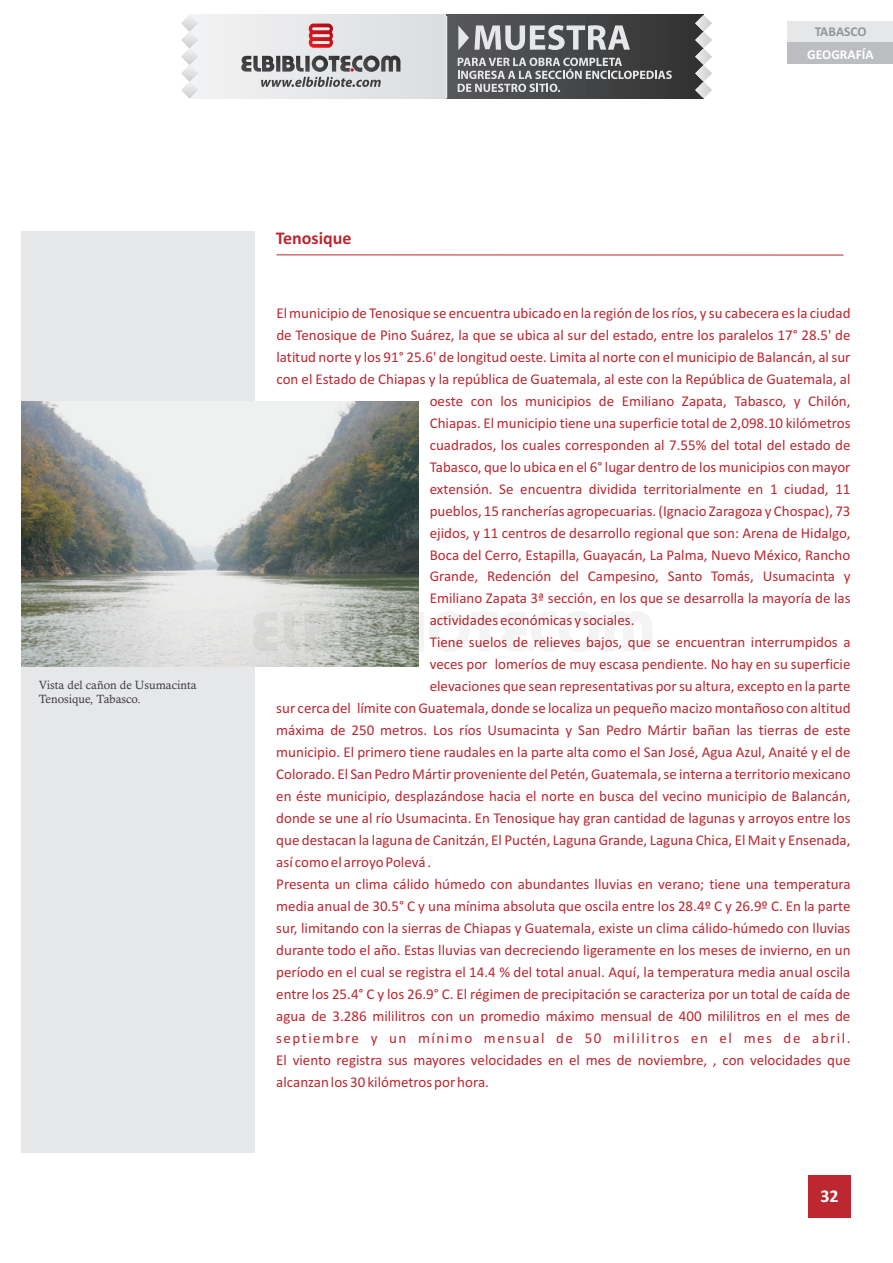
<style>
.page{position:relative;width:893px;height:1263px;background:#fff}
.page>*{position:absolute;margin:0;border:0;box-sizing:border-box;transform-origin:0 0}
.t1{font:700 18px "Calibri";color:#bc2730}
.t2{font:700 18px "Calibri";color:#fff}
.t3{font:15px "Calibri";color:#bc2730}
.t4{font:15px "Calibri";letter-spacing:.1em;color:#bc2730}
.t5{font:700 13.5px "Calibri";color:#fff}
.t6{font:700 13.5px "Calibri";color:#939598}
.t7{font:12px/13.8px "Calisto";color:#3e3e3f}
</style>
<div class="page">
<div style="left:808px;top:1175px;width:42px;height:43px;background:#bc2730"></div>
<div style="left:21px;top:231px;width:234px;height:921px;background:#e6e7e9"></div>
<div style="left:787px;top:21px;width:106px;height:21px;background:#e6e7e9"></div>
<div style="left:787px;top:42px;width:106px;height:22px;background:#bcbdc0"></div>
<hr style="left:276px;top:255px;width:567px;height:1px;background:#bc2730">
<img style="left:21px;top:402px;width:398px;height:264px">
<div style="left:189px;top:15px;width:514px;height:83px;background:#e6e7e9"></div>
<svg style="left:249px;top:612px;width:29px;height:39px"></svg>
<svg style="left:284px;top:612px;width:56px;height:39px;background:#cecfcc"></svg>
<svg style="left:340px;top:612px;width:11px;height:39px"></svg>
<svg style="left:357px;top:612px;width:52px;height:39px;background:#9aa196"></svg>
<svg style="left:413px;top:612px;width:11px;height:39px"></svg>
<svg style="left:429px;top:612px;width:223px;height:39px"></svg>
<div style="left:446px;top:15px;width:257px;height:83px;background:linear-gradient(to right,#5a5b5d,#323232)"></div>
<svg style="left:181px;top:15px;width:17px;height:83px"></svg>
<svg style="left:695px;top:15px;width:17px;height:83px"></svg>
<svg style="left:309px;top:24px;width:24px;height:24px"></svg>
<svg style="left:241px;top:56px;width:159px;height:31px"></svg>
<svg style="left:458px;top:58px;width:214px;height:34px"></svg>
<svg style="left:458px;top:25px;width:172px;height:25px"></svg>
<hr style="left:446px;top:16px;width:1px;height:82px;background:#e6e7e9">
<p class="t7" style="left:39px;top:679px;width:159px">Vista del cañon de Usumacinta<br>Tenosique, Tabasco.</p>
<p class="t1" style="left:276px;top:230px;width:77px">Tenosique</p>
<p class="t6" style="left:815px;top:26px;width:53px">TABASCO</p>
<p class="t5" style="left:807px;top:48px;width:68px">GEOGRAFÍA</p>
<p class="t3" style="left:276px;top:306px;width:576px">El municipio de Tenosique se encuentra ubicado en la región de los ríos, y su cabecera es la ciudad</p>
<p class="t3" style="left:276px;top:328px;width:576px">de Tenosique de Pino Suárez, la que se ubica al sur del estado, entre los paralelos 17° 28.5' de</p>
<p class="t3" style="left:276px;top:350px;width:576px">latitud norte y los 91° 25.6' de longitud oeste. Limita al norte con el municipio de Balancán, al sur</p>
<p class="t3" style="left:276px;top:372px;width:576px">con el Estado de Chiapas y la república de Guatemala, al este con la República de Guatemala, al</p>
<p class="t3" style="left:430px;top:394px;width:422px">oeste con los municipios de Emiliano Zapata, Tabasco, y Chilón,</p>
<p class="t3" style="left:430px;top:416px;width:422px">Chiapas. El municipio tiene una superficie total de 2,098.10 kilómetros</p>
<p class="t3" style="left:430px;top:438px;width:422px">cuadrados, los cuales corresponden al 7.55% del total del estado de</p>
<p class="t3" style="left:430px;top:460px;width:422px">Tabasco, que lo ubica en el 6° lugar dentro de los municipios con mayor</p>
<p class="t3" style="left:430px;top:482px;width:422px">extensión. Se encuentra dividida territorialmente en 1 ciudad, 11</p>
<p class="t3" style="left:430px;top:504px;width:422px">pueblos, 15 rancherías agropecuarias. (Ignacio Zaragoza y Chospac), 73</p>
<p class="t3" style="left:430px;top:526px;width:422px">ejidos, y 11 centros de desarrollo regional que son: Arena de Hidalgo,</p>
<p class="t3" style="left:430px;top:548px;width:422px">Boca del Cerro, Estapilla, Guayacán, La Palma, Nuevo México, Rancho</p>
<p class="t3" style="left:430px;top:570px;width:422px">Grande, Redención del Campesino, Santo Tomás, Usumacinta y</p>
<p class="t3" style="left:430px;top:592px;width:422px">Emiliano Zapata 3ª sección, en los que se desarrolla la mayoría de las</p>
<p class="t3" style="left:430px;top:614px;width:206px">actividades económicas y sociales.</p>
<p class="t3" style="left:430px;top:636px;width:422px">Tiene suelos de relieves bajos, que se encuentran interrumpidos a</p>
<p class="t3" style="left:430px;top:658px;width:422px">veces por lomeríos de muy escasa pendiente. No hay en su superficie</p>
<p class="t3" style="left:430px;top:680px;width:422px">elevaciones que sean representativas por su altura, excepto en la parte</p>
<p class="t3" style="left:276px;top:702px;width:576px">sur cerca del límite con Guatemala, donde se localiza un pequeño macizo montañoso con altitud</p>
<p class="t3" style="left:276px;top:724px;width:576px">máxima de 250 metros. Los ríos Usumacinta y San Pedro Mártir bañan las tierras de este</p>
<p class="t3" style="left:276px;top:746px;width:576px">municipio. El primero tiene raudales en la parte alta como el San José, Agua Azul, Anaité y el de</p>
<p class="t3" style="left:276px;top:768px;width:576px">Colorado. El San Pedro Mártir proveniente del Petén, Guatemala, se interna a territorio mexicano</p>
<p class="t3" style="left:276px;top:790px;width:576px">en éste municipio, desplazándose hacia el norte en busca del vecino municipio de Balancán,</p>
<p class="t3" style="left:276px;top:812px;width:576px">donde se une al río Usumacinta. En Tenosique hay gran cantidad de lagunas y arroyos entre los</p>
<p class="t3" style="left:276px;top:834px;width:576px">que destacan la laguna de Canitzán, El Puctén, Laguna Grande, Laguna Chica, El Mait y Ensenada,</p>
<p class="t3" style="left:276px;top:856px;width:157px">así como el arroyo Polevá .</p>
<p class="t3" style="left:276px;top:878px;width:576px">Presenta un clima cálido húmedo con abundantes lluvias en verano; tiene una temperatura</p>
<p class="t3" style="left:276px;top:900px;width:576px">media anual de 30.5° C y una mínima absoluta que oscila entre los 28.4º C y 26.9º C. En la parte</p>
<p class="t3" style="left:276px;top:922px;width:576px">sur, limitando con la sierras de Chiapas y Guatemala, existe un clima cálido-húmedo con lluvias</p>
<p class="t3" style="left:276px;top:944px;width:576px">durante todo el año. Estas lluvias van decreciendo ligeramente en los meses de invierno, en un</p>
<p class="t3" style="left:276px;top:966px;width:576px">período en el cual se registra el 14.4 % del total anual. Aquí, la temperatura media anual oscila</p>
<p class="t3" style="left:276px;top:988px;width:576px">entre los 25.4° C y los 26.9° C. El régimen de precipitación se caracteriza por un total de caída de</p>
<p class="t3" style="left:276px;top:1010px;width:576px">agua de 3.286 mililitros con un promedio máximo mensual de 400 mililitros en el mes de</p>
<p class="t4" style="left:276px;top:1032px;width:576px">septiembre y un mínimo mensual de 50 mililitros en el mes de abril.</p>
<p class="t3" style="left:276px;top:1054px;width:576px">El viento registra sus mayores velocidades en el mes de noviembre, , con velocidades que</p>
<p class="t3" style="left:276px;top:1076px;width:214px">alcanzan los 30 kilómetros por hora.</p>
<p class="t2" style="left:820px;top:1189px;width:20px">32</p>
</div>
